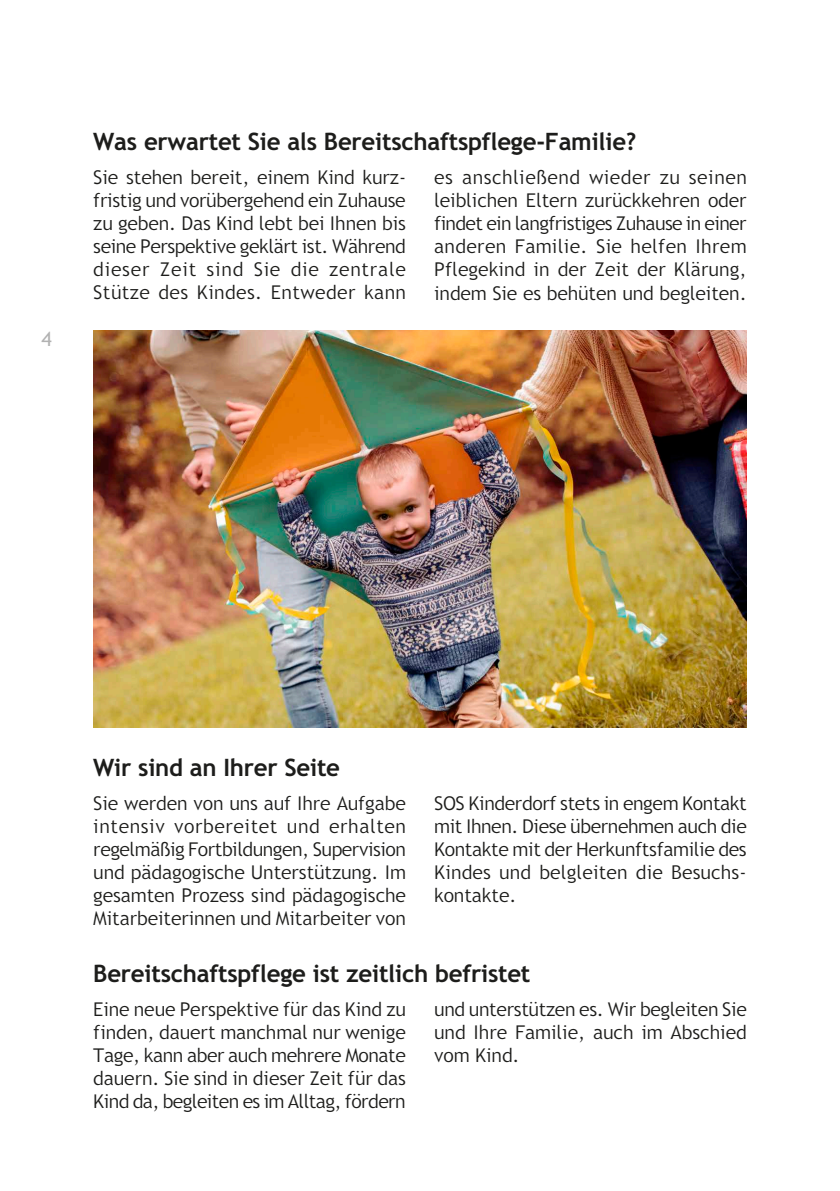
<style>
.page{position:relative;width:840px;height:1191px;background:#fff}
.page>*{position:absolute;margin:0;border:0;box-sizing:border-box;transform-origin:0 0}
.t1{font:700 24px "Trebuchet SBG2";letter-spacing:-.01em;color:#1d1d1b}
.t2{font:20px "Trebuchet SBG2";color:#b2b2b2}
.t3{font:300 19px/23px "Trebuchet SBG2";color:#1d1d1b;text-align:justify}
</style>
<div class="page">
<img style="left:93px;top:331px;width:653px;height:397px">
<p class="t2" style="left:41px;top:327px;width:12px">4</p>
<p class="t1" style="left:93px;top:126px;width:544px">Was erwartet Sie als Bereitschaftspflege-Familie?</p>
<p class="t3" style="left:93px;top:166px;width:314px">Sie stehen bereit, einem Kind kurz&shy;fristig und vorübergehend ein Zuhause zu geben. Das Kind lebt bei Ihnen bis seine Perspektive geklärt ist. Während dieser Zeit sind Sie die zentrale Stütze des Kindes. Entweder kann</p>
<p class="t3" style="left:434px;top:166px;width:314px">es anschließend wieder zu seinen leiblichen Eltern zurückkehren oder findet ein langfristiges Zuhause in einer anderen Familie. Sie helfen Ihrem Pflegekind in der Zeit der Klärung, indem Sie es behüten und begleiten.</p>
<p class="t1" style="left:93px;top:752px;width:248px">Wir sind an Ihrer Seite</p>
<p class="t3" style="left:93px;top:792px;width:314px">Sie werden von uns auf Ihre Aufgabe intensiv vorbereitet und erhalten regelmäßig Fortbildungen, Supervision und pädagogische Unterstützung. Im gesamten Prozess sind pädagogische Mitarbeiterinnen und Mitarbeiter von</p>
<p class="t3" style="left:434px;top:792px;width:314px">SOS Kinderdorf stets in engem Kontakt mit Ihnen. Diese übernehmen auch die Kontakte mit der Herkunftsfamilie des Kindes und belgleiten die Besuchs&shy;kontakte.</p>
<p class="t1" style="left:93px;top:958px;width:438px">Bereitschaftspflege ist zeitlich befristet</p>
<p class="t3" style="left:93px;top:998px;width:314px">Eine neue Perspektive für das Kind zu finden, dauert manchmal nur wenige Tage, kann aber auch mehrere Monate dauern. Sie sind in dieser Zeit für das Kind da, begleiten es im Alltag, fördern</p>
<p class="t3" style="left:434px;top:998px;width:314px">und unterstützen es. Wir begleiten Sie und Ihre Familie, auch im Abschied vom Kind.</p>
</div>
